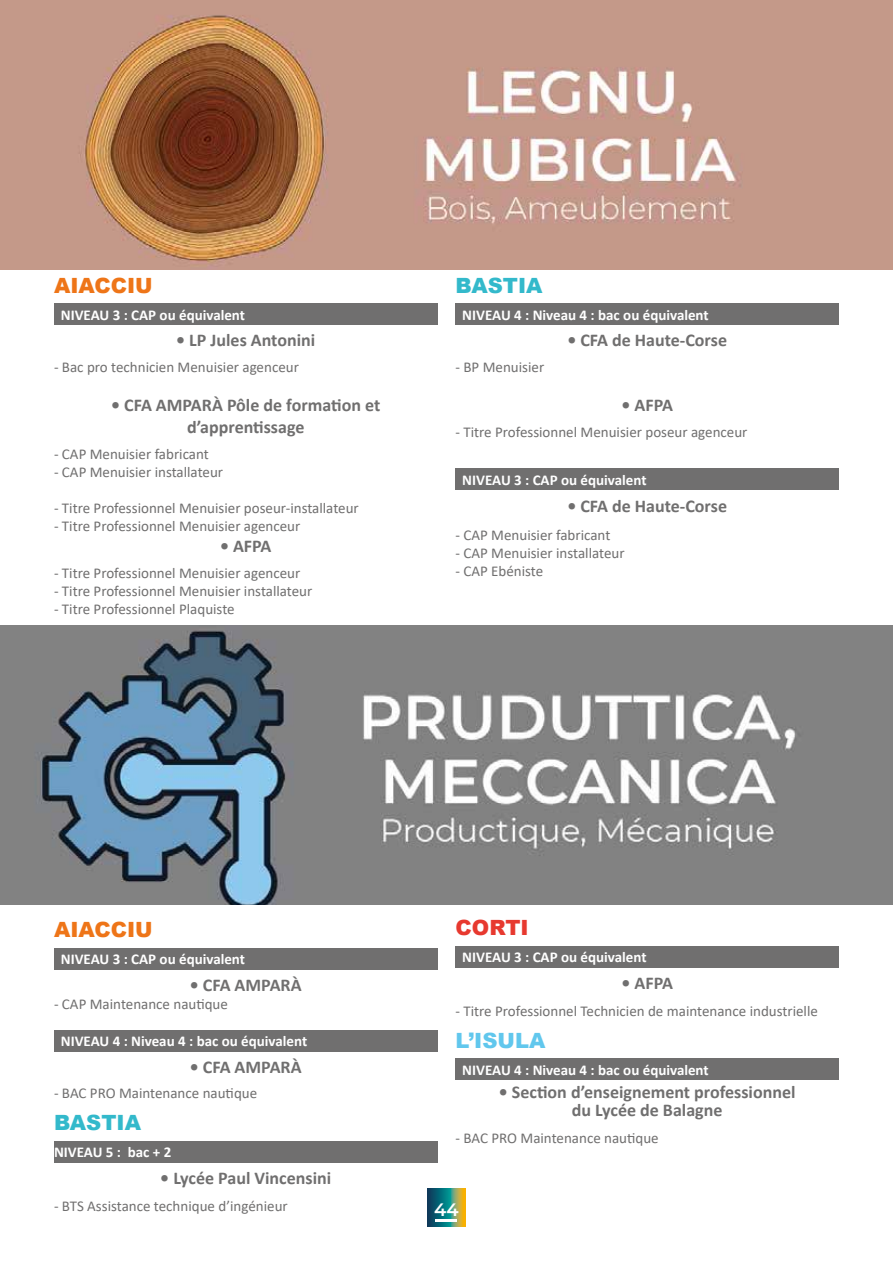
<style>
.page{position:relative;width:893px;height:1263px;background:#fff}
.page>*{position:absolute;margin:0;border:0;box-sizing:border-box;transform-origin:0 0}
.t1{font:900 21px "Arial";color:#ee7518}
.t2{font:900 21px "Arial";color:#33b9cb}
.t3{font:900 21px "Arial";color:#61c7ed}
.t4{font:900 21px "Arial";color:#e7392f}
.t5{font:700 18px/21.6px "Calibri";color:#706f6f;text-align:center}
.t6{font:600 18px "Montserrat";color:#fff}
.t7{font:15px "Calibri";color:#706f6f}
.t8{font:700 15px "Calibri";color:#fff}
</style>
<div class="page">
<svg style="left:428px;top:1188px;width:37px;height:39px"></svg>
<hr style="left:436px;top:1219px;width:21px;height:3px;background:#fff">
<div style="left:54px;top:303px;width:383px;height:22px;background:#706f6f"></div>
<div style="left:455px;top:303px;width:384px;height:22px;background:#706f6f"></div>
<div style="left:455px;top:469px;width:384px;height:21px;background:#706f6f"></div>
<img style="left:0;top:0;width:893px;height:269px">
<div style="left:54px;top:948px;width:383px;height:21px;background:#706f6f"></div>
<div style="left:54px;top:1030px;width:383px;height:21px;background:#706f6f"></div>
<div style="left:54px;top:1141px;width:383px;height:21px;background:#706f6f"></div>
<div style="left:455px;top:946px;width:384px;height:21px;background:#706f6f"></div>
<div style="left:455px;top:1059px;width:384px;height:21px;background:#706f6f"></div>
<img style="left:0;top:625px;width:893px;height:279px">
<h1 class="t1" style="left:54px;top:270px;width:100px">AIACCIU</h1>
<p class="t8" style="left:61px;top:304px;width:186px">NIVEAU 3 : CAP ou équivalent</p>
<p class="t5" style="left:176px;top:329px;width:140px">• LP Jules Antonini</p>
<p class="t7" style="left:54px;top:356px;width:246px">- Bac pro technicien Menuisier agenceur</p>
<p class="t5" style="left:111px;top:394px;width:271px">• CFA AMPARÀ Pôle de formation et d’apprentissage</p>
<p class="t7" style="left:54px;top:443px;width:156px">- CAP Menuisier fabricant</p>
<p class="t7" style="left:54px;top:461px;width:171px">- CAP Menuisier installateur</p>
<p class="t7" style="left:54px;top:497px;width:306px">- Titre Professionnel Menuisier poseur-installateur</p>
<p class="t7" style="left:54px;top:515px;width:248px">- Titre Professionnel Menuisier agenceur</p>
<p class="t5" style="left:220px;top:535px;width:53px">• AFPA</p>
<p class="t7" style="left:54px;top:562px;width:248px">- Titre Professionnel Menuisier agenceur</p>
<p class="t7" style="left:54px;top:580px;width:260px">- Titre Professionnel Menuisier installateur</p>
<p class="t7" style="left:54px;top:598px;width:182px">- Titre Professionnel Plaquiste</p>
<h1 class="t2" style="left:455px;top:270px;width:89px">BASTIA</h1>
<p class="t8" style="left:462px;top:304px;width:248px">NIVEAU 4 : Niveau 4 : bac ou équivalent</p>
<p class="t5" style="left:567px;top:329px;width:161px">• CFA de Haute-Corse</p>
<p class="t7" style="left:455px;top:356px;width:90px">- BP Menuisier</p>
<p class="t5" style="left:621px;top:394px;width:53px">• AFPA</p>
<p class="t7" style="left:455px;top:421px;width:294px">- Titre Professionnel Menuisier poseur agenceur</p>
<p class="t8" style="left:462px;top:469px;width:186px">NIVEAU 3 : CAP ou équivalent</p>
<p class="t5" style="left:567px;top:495px;width:161px">• CFA de Haute-Corse</p>
<p class="t7" style="left:455px;top:525px;width:156px">- CAP Menuisier fabricant</p>
<p class="t7" style="left:455px;top:543px;width:171px">- CAP Menuisier installateur</p>
<p class="t7" style="left:455px;top:561px;width:89px">- CAP Ebéniste</p>
<h1 class="t1" style="left:54px;top:915px;width:100px">AIACCIU</h1>
<p class="t8" style="left:61px;top:949px;width:186px">NIVEAU 3 : CAP ou équivalent</p>
<p class="t5" style="left:190px;top:974px;width:113px">• CFA AMPARÀ</p>
<p class="t7" style="left:54px;top:993px;width:175px">- CAP Maintenance nautique</p>
<p class="t8" style="left:61px;top:1030px;width:248px">NIVEAU 4 : Niveau 4 : bac ou équivalent</p>
<p class="t5" style="left:190px;top:1056px;width:113px">• CFA AMPARÀ</p>
<p class="t7" style="left:54px;top:1082px;width:205px">- BAC PRO Maintenance nautique</p>
<h1 class="t2" style="left:54px;top:1108px;width:89px">BASTIA</h1>
<p class="t8" style="left:54px;top:1141px;width:119px">NIVEAU 5 : bac + 2</p>
<p class="t5" style="left:160px;top:1167px;width:172px">• Lycée Paul Vincensini</p>
<p class="t7" style="left:54px;top:1195px;width:235px">- BTS Assistance technique d’ingénieur</p>
<h1 class="t4" style="left:455px;top:912px;width:75px">CORTI</h1>
<p class="t8" style="left:462px;top:946px;width:186px">NIVEAU 3 : CAP ou équivalent</p>
<p class="t5" style="left:621px;top:972px;width:53px">• AFPA</p>
<p class="t7" style="left:455px;top:1000px;width:364px">- Titre Professionnel Technicien de maintenance industrielle</p>
<h1 class="t3" style="left:455px;top:1025px;width:91px">L’ISULA</h1>
<p class="t8" style="left:462px;top:1059px;width:248px">NIVEAU 4 : Niveau 4 : bac ou équivalent</p>
<p class="t5" style="left:499px;top:1083px;width:298px;line-height:18px">• Section d’enseignement professionnel du Lycée de Balagne</p>
<p class="t7" style="left:455px;top:1127px;width:205px">- BAC PRO Maintenance nautique</p>
<p class="t6" style="left:434px;top:1197px;width:26px">44</p>
</div>
